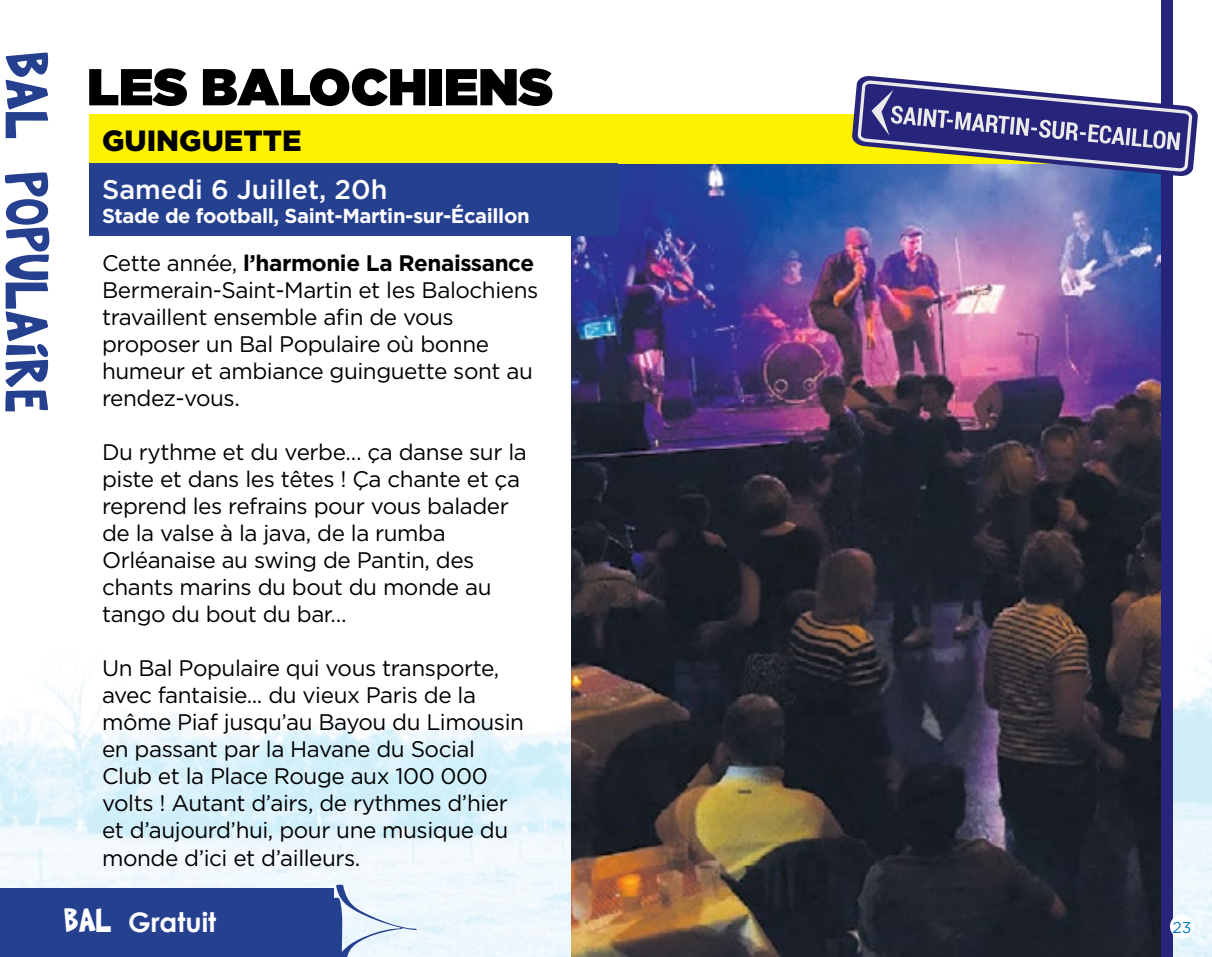
<style>
.page{position:relative;width:1212px;height:957px;background:#fff}
.page>*{position:absolute;margin:0;border:0;box-sizing:border-box;transform-origin:0 0}
.t1{font:60.75px "FOP Title Style Font";letter-spacing:.02em;color:#25408f}
.t2{font:900 51.75px "Gotham";color:#000}
.t3{font:900 29.25px "Gotham";color:#030202}
.t4{font:500 27px "Gotham";color:#fff}
.t5{font:700 27px "Century Gothic";color:#fff}
.t6{font:22.5px/27px "Gotham";letter-spacing:-.02em;color:#000}
.t7{font:700 20.25px "Gotham";letter-spacing:-.02em;color:#fff}
.t8{font:15.75px "Gotham";color:#007dc5}
.s1{font-weight:700}
.s2{font-family:"FOP Title Style Font";font-weight:400;font-size:33.75px}
</style>
<div class="page">
<img style="left:0;top:481px;width:1212px;height:476px">
<img style="left:571px;top:164px;width:590px;height:793px">
<div style="left:89px;top:114px;width:1045px;height:50px;background:#fff200"></div>
<div style="left:89px;top:164px;width:528px;height:72px;background:#25408f"></div>
<div style="left:1161px;top:0;width:11px;height:957px;background:#26247b"></div>
<svg style="left:852px;top:75px;width:346px;height:102px"></svg>
<svg style="left:330px;top:884px;width:87px;height:73px"></svg>
<div style="left:0;top:888px;width:334px;height:69px;background:#25408f"></div>
<div style="left:1170px;top:914px;width:24px;height:24px;background:#fff;border-radius:50%"></div>
<h1 class="t1" style="left:56px;top:52px;width:362px;rotate:90deg">Bal Populaire</h1>
<h2 class="t2" style="left:87px;top:57px;width:460px">LES BALOCHIENS</h2>
<h3 class="t3" style="left:102px;top:124px;width:201px">GUINGUETTE</h3>
<p class="t4" style="left:102px;top:174px;width:287px">Samedi 6 Juillet, 20h</p>
<p class="t7" style="left:102px;top:204px;width:429px">Stade de football, Saint-Martin-sur-écaillon</p>
<p class="t6" style="left:102px;top:249px;width:438px">Cette année, <span class="s1">l’harmonie La Renaissance </span>Bermerain-Saint-Martin et les Balochiens travaillent ensemble afin de vous proposer un Bal Populaire où bonne humeur et ambiance guinguette sont au rendez-vous.</p>
<p class="t6" style="left:102px;top:438px;width:426px">Du rythme et du verbe… ça danse sur la piste et dans les têtes ! Ça chante et ça reprend les refrains pour vous balader de la valse à la java, de la rumba<br>Orléanaise au swing de Pantin, des chants marins du bout du monde au tango du bout du bar…</p>
<p class="t6" style="left:102px;top:654px;width:423px">Un Bal Populaire qui vous transporte, avec fantaisie... du vieux Paris de la môme Piaf jusqu’au Bayou du Limousin en passant par la Havane du Social Club et la Place Rouge aux 100 000 volts ! Autant d’airs, de rythmes d’hier et d’aujourd’hui, pour une musique du monde d’ici et d’ailleurs.</p>
<p class="t5" style="left:64px;top:905px;width:154px"><span class="s2">bal</span> Gratuit</p>
<p class="t8" style="left:1172px;top:918px;width:21px">23</p>
</div>
